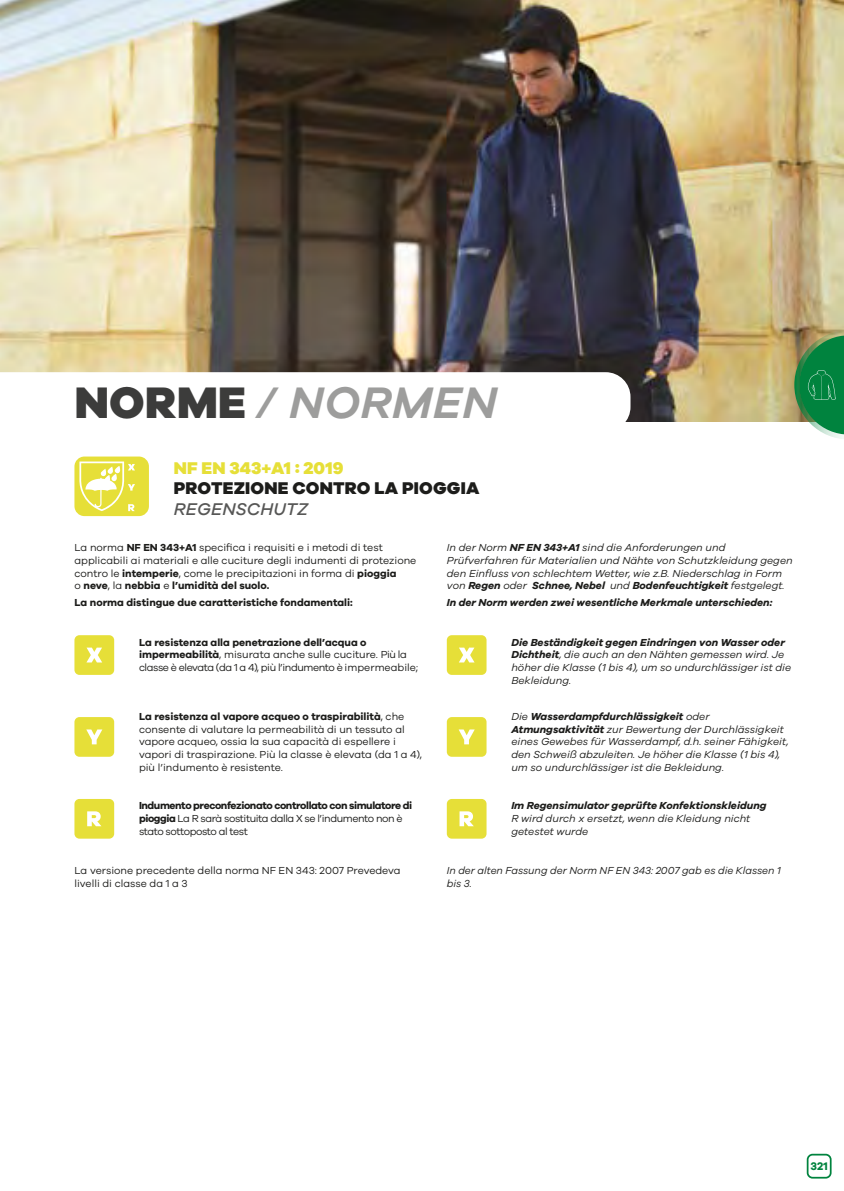
<style>
.page{position:relative;width:844px;height:1191px;background:#fff}
.page>*{position:absolute;margin:0;border:0;box-sizing:border-box;transform-origin:0 0}
.t1{font:italic 600 45.5px "Galano Grotesque";letter-spacing:.01em;color:#9d9d9c}
.t2{font:800 17.5px "Galano Grotesque";letter-spacing:.01em;color:#1d1d1b}
.t3{font:800 17.5px "Galano Grotesque";color:#e6df38}
.t4{font:italic 500 17.5px "Galano Grotesque";letter-spacing:.01em;color:#575756}
.t5{font:700 11.38px "Galano Grotesque";color:#00833e}
.t6{font:italic 10.5px/12.6px "Galano Grotesque";color:#1d1d1b}
.t7{font:10.5px/12.6px "Galano Grotesque";color:#1d1d1b}
.t8{font:10.5px/12.6px "Galano Grotesque";letter-spacing:-.04em;color:#1d1d1b}
.t9{font:italic 700 10.5px "Galano Grotesque";color:#1d1d1b}
.t10{font:700 10.5px "Galano Grotesque";color:#1d1d1b}
.s1{font-weight:800;font-style:normal;color:#3c3c3b}
.s2{font-weight:700}
</style>
<div class="page">
<img style="left:0;top:0;width:843px;height:422px">
<svg style="left:0;top:372px;width:630px;height:50px"></svg>
<div style="left:74px;top:456px;width:75px;height:60px;background:#e6df38;border-radius:10px"></div>
<svg style="left:79px;top:461px;width:56px;height:50px"></svg>
<div style="left:74px;top:635px;width:40px;height:40px;background:#e6df38;border-radius:5px"></div>
<div style="left:446px;top:635px;width:40px;height:40px;background:#e6df38;border-radius:5px"></div>
<div style="left:74px;top:717px;width:40px;height:39px;background:#e6df38;border-radius:5px"></div>
<div style="left:446px;top:717px;width:40px;height:39px;background:#e6df38;border-radius:5px"></div>
<div style="left:74px;top:799px;width:40px;height:39px;background:#e6df38;border-radius:5px"></div>
<div style="left:446px;top:799px;width:40px;height:39px;background:#e6df38;border-radius:5px"></div>
<svg style="left:86px;top:647px;width:16px;height:15px"></svg>
<svg style="left:459px;top:647px;width:15px;height:15px"></svg>
<svg style="left:86px;top:729px;width:16px;height:15px"></svg>
<svg style="left:458px;top:729px;width:16px;height:15px"></svg>
<svg style="left:87px;top:811px;width:14px;height:15px"></svg>
<svg style="left:459px;top:811px;width:14px;height:15px"></svg>
<div style="left:805px;top:1152px;width:27px;height:27px;border:4px solid #fff;border-radius:5px"></div>
<div style="left:806px;top:1153px;width:25px;height:25px;border:2px solid #00833e;border-radius:5px"></div>
<svg style="left:794px;top:330px;width:49px;height:109px;background:#41935b"></svg>
<h1 class="t1" style="left:75px;top:375px;width:424px"><span class="s1">NORME</span> / NORMEN</h1>
<h2 class="t3" style="left:174px;top:457px;width:171px">NF EN 343+A1 : 2019</h2>
<h2 class="t2" style="left:174px;top:477px;width:307px">PROTEZIONE CONTRO LA PIOGGIA</h2>
<h2 class="t4" style="left:174px;top:498px;width:136px">REGENSCHUTZ</h2>
<p class="t7" style="left:74px;top:541px;width:343px">La norma <span class="s2">NF EN 343+A1</span> specifica i requisiti e i metodi di test applicabili ai materiali e alle cuciture degli indumenti di protezione contro le <span class="s2">intemperie</span>, come le precipitazioni in forma di <span class="s2">pioggia<br></span>o <span class="s2">neve</span>, la <span class="s2">nebbia</span> e <span class="s2">l’umidità del suolo.</span></p>
<p class="t6" style="left:446px;top:541px;width:347px">In der Norm <span class="s2">NF EN 343+A1</span> sind die Anforderungen und Prüfverfahren für Materialien und Nähte von Schutzkleidung gegen den Einfluss von schlechtem Wetter, wie z.B. Niederschlag in Form von <span class="s2">Regen</span> oder <span class="s2">Schnee, Nebel</span> und <span class="s2">Bodenfeuchtigkeit</span> festgelegt.</p>
<p class="t10" style="left:74px;top:596px;width:280px">La norma distingue due caratteristiche fondamentali:</p>
<p class="t9" style="left:446px;top:596px;width:327px">In der Norm werden zwei wesentliche Merkmale unterschieden:</p>
<p class="t7" style="left:139px;top:635px;width:281px"><span class="s2">La resistenza alla penetrazione dell’acqua o impermeabilità</span>, misurata anche sulle cuciture. Più la classe è elevata (da 1 a 4), più l’indumento è impermeabile;</p>
<p class="t7" style="left:139px;top:710px;width:284px"><span class="s2">La resistenza al vapore acqueo o traspirabilità</span>, che consente di valutare la permeabilità di un tessuto al vapore acqueo, ossia la sua capacità di espellere i vapori di traspirazione. Più la classe è elevata (da 1 a 4), più l’indumento è resistente.</p>
<p class="t8" style="left:139px;top:799px;width:275px"><span class="s2">Indumento preconfezionato controllato con simulatore di pioggia</span> La R sarà sostituita dalla X se l’indumento non è stato sottoposto al test</p>
<p class="t6" style="left:511px;top:635px;width:281px"><span class="s2">Die Beständigkeit gegen Eindringen von Wasser oder Dichtheit</span>, die auch an den Nähten gemessen wird. Je höher die Klasse (1 bis 4), um so undurchlässiger ist die Bekleidung.</p>
<p class="t6" style="left:511px;top:710px;width:279px">Die <span class="s2">Wasserdampfdurchlässigkeit</span> oder <span class="s2">Atmungsaktivität</span> zur Bewertung der Durchlässigkeit eines Gewebes für Wasserdampf, d.h. seiner Fähigkeit, den Schweiß abzuleiten. Je höher die Klasse (1 bis 4), um so undurchlässiger ist die Bekleidung.</p>
<p class="t9" style="left:511px;top:799px;width:257px">Im Regensimulator geprüfte Konfektionskleidung</p>
<p class="t6" style="left:511px;top:812px;width:240px">R wird durch x ersetzt, wenn die Kleidung nicht getestet wurde</p>
<p class="t7" style="left:74px;top:863px;width:327px">La versione precedente della norma NF EN 343: 2007 Prevedeva livelli di classe da 1 a 3</p>
<p class="t6" style="left:446px;top:863px;width:335px">In der alten Fassung der Norm NF EN 343: 2007 gab es die Klassen 1 bis 3.</p>
<p class="t5" style="left:810px;top:1159px;width:19px">321</p>
</div>
